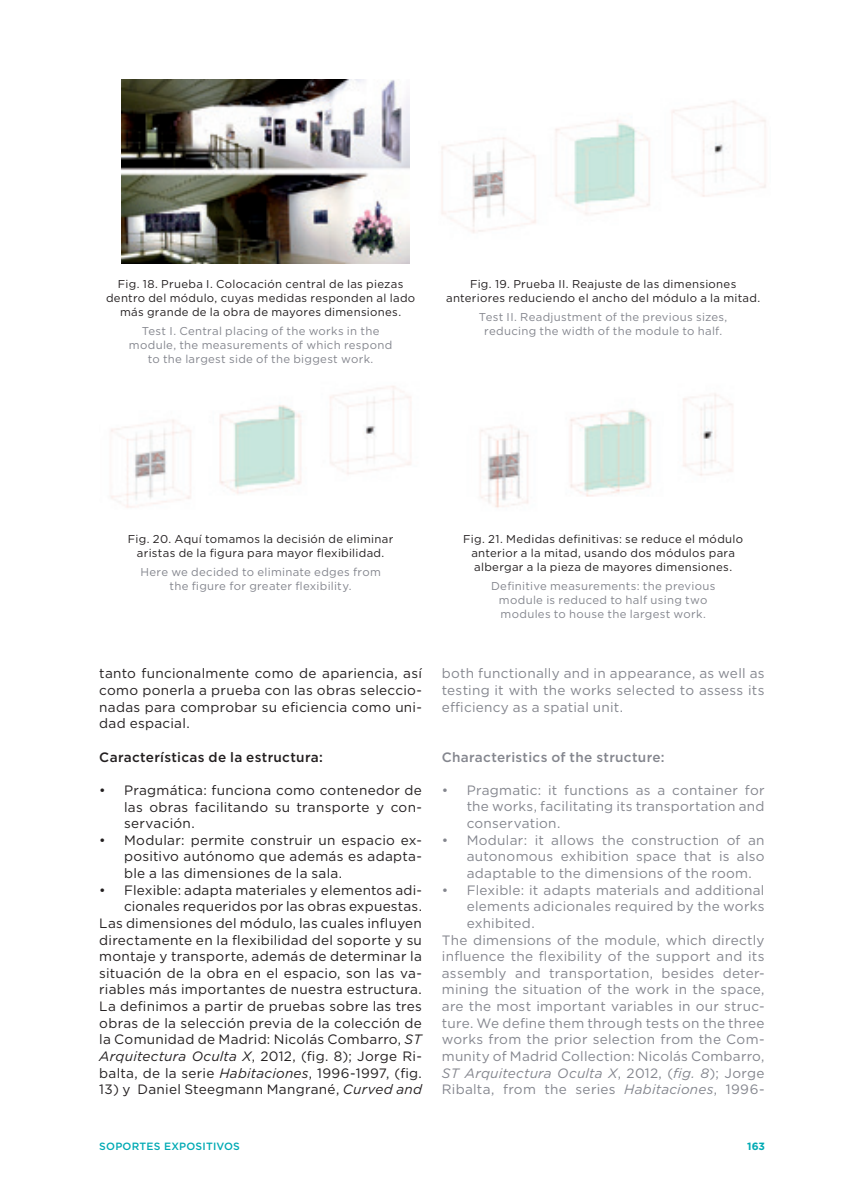
<style>
.page{position:relative;width:844px;height:1191px;background:#fff}
.page>*{position:absolute;margin:0;border:0;box-sizing:border-box;transform-origin:0 0}
.t1{font:13.65px/16.6px "Gotham";letter-spacing:.02em;color:#231f20;text-align:justify}
.t2{font:13.65px/16.6px "Gotham";letter-spacing:.02em;color:#84868e;text-align:justify}
.t3{font:italic 13.65px "Gotham";letter-spacing:.015em;color:#84868e}
.t4{font:500 13.65px "Gotham";letter-spacing:.02em;color:#84868e}
.t5{font:500 13.65px "Gotham";letter-spacing:.02em;color:#231f20}
.t6{font:11.38px/14px "Gotham";letter-spacing:.025em;color:#231f20;text-align:center}
.t7{font:11.38px/14px "Gotham";letter-spacing:.025em;color:#84868e;text-align:center}
.t8{font:500 10.5px "Gotham";letter-spacing:.02em;color:#00aab4}
.t9{font:700 10.5px "Gotham";color:#00aab4}
.s1{font-style:italic}
.s2{font-style:normal}
</style>
<div class="page">
<img style="left:122px;top:80px;width:288px;height:184px">
<img style="left:441px;top:101px;width:325px;height:132px">
<img style="left:110px;top:386px;width:301px;height:122px">
<img style="left:480px;top:393px;width:253px;height:115px">
<p class="t6" style="left:106px;top:277px;width:310px">Fig. 18. Prueba I. Colocación central de las piezas dentro del módulo, cuyas medidas responden al lado más grande de la obra de mayores dimensiones.</p>
<p class="t7" style="left:129px;top:324px;width:265px">Test I. Central placing of the works in the module, the measurements of which respond to the largest side of the biggest work.</p>
<p class="t6" style="left:446px;top:277px;width:315px">Fig. 19. Prueba II. Reajuste de las dimensiones anteriores reduciendo el ancho del módulo a la mitad.</p>
<p class="t7" style="left:479px;top:310px;width:250px">Test II. Readjustment of the previous sizes, reducing the width of the module to half.</p>
<p class="t6" style="left:128px;top:532px;width:267px">Fig. 20. Aquí tomamos la decisión de eliminar aristas de la figura para mayor flexibilidad.</p>
<p class="t7" style="left:140px;top:565px;width:242px">Here we decided to eliminate edges from the figure for greater flexibility.</p>
<p class="t6" style="left:463px;top:532px;width:281px">Fig. 21. Medidas definitivas: se reduce el módulo anterior a la mitad, usando dos módulos para albergar a la pieza de mayores dimensiones.</p>
<p class="t7" style="left:491px;top:579px;width:226px">Definitive measurements: the previous module is reduced to half using two modules to house the largest work.</p>
<p class="t1" style="left:99px;top:665px;width:324px">tanto funcionalmente como de apariencia, así como ponerla a prueba con las obras seleccio&shy;nadas para comprobar su eficiencia como uni&shy;dad espacial.</p>
<p class="t5" style="left:99px;top:748px;width:225px">Características de la estructura:</p>
<p class="t1" style="left:124px;top:781px;width:299px;text-indent:-25px">• Pragmática: funciona como contenedor de las obras facilitando su transporte y con&shy;servación.</p>
<p class="t1" style="left:124px;top:831px;width:299px;text-indent:-25px">• Modular: permite construir un espacio ex&shy;positivo autónomo que además es adapta&shy;ble a las dimensiones de la sala.</p>
<p class="t1" style="left:99px;top:881px;width:324px;text-align:right">• Flexible: adapta materiales y elementos adi&shy;cionales requeridos por las obras expuestas.<br>Las dimensiones del módulo, las cuales influyen directamente en la flexibilidad del soporte y su montaje y transporte, además de determinar la situación de la obra en el espacio, son las va&shy;riables más importantes de nuestra estructura.<br>La definimos a partir de pruebas sobre las tres obras de la selección previa de la colección de la Comunidad de Madrid: Nicolás Combarro, <span class="s1">ST Arquitectura Oculta X</span>, 2012, (fig. 8); Jorge Ri&shy;balta, de la serie <span class="s1">Habitaciones</span>, 1996-1997, (fig.</p>
<p class="t1" style="left:99px;top:1080px;width:324px">13) y Daniel Steegmann Mangrané, <span class="s1">Curved and</span></p>
<p class="t2" style="left:441px;top:665px;width:324px">both functionally and in appearance, as well as testing it with the works selected to assess its efficiency as a spatial unit.</p>
<p class="t4" style="left:441px;top:747px;width:224px">Characteristics of the structure:</p>
<p class="t2" style="left:466px;top:781px;width:299px;text-indent:-25px">• Pragmatic: it functions as a container for the works, facilitating its transportation and conservation.</p>
<p class="t2" style="left:466px;top:831px;width:299px;text-indent:-25px">• Modular: it allows the construction of an autonomous exhibition space that is also adaptable to the dimensions of the room.</p>
<p class="t2" style="left:441px;top:881px;width:324px">• Flexible: it adapts materials and additional</p>
<p class="t2" style="left:466px;top:897px;width:299px">elements adicionales required by the works</p>
<p class="t2" style="left:466px;top:914px;width:69px">exhibited.</p>
<p class="t2" style="left:441px;top:931px;width:324px">The dimensions of the module, which directly</p>
<p class="t2" style="left:441px;top:947px;width:324px">influence the flexibility of the support and its</p>
<p class="t2" style="left:441px;top:964px;width:324px">assembly and transportation, besides deter-</p>
<p class="t2" style="left:441px;top:981px;width:324px">mining the situation of the work in the space,</p>
<p class="t2" style="left:441px;top:997px;width:324px">are the most important variables in our struc-</p>
<p class="t2" style="left:441px;top:1014px;width:324px">ture. We define them through tests on the three</p>
<p class="t2" style="left:441px;top:1030px;width:324px">works from the prior selection from the Com-</p>
<p class="t2" style="left:441px;top:1047px;width:324px">munity of Madrid Collection: Nicolás Combarro,</p>
<p class="t3" style="left:441px;top:1064px;width:324px">ST Arquitectura Oculta X<span class="s2">, 2012, (</span>fig. 8<span class="s2">); Jorge</span></p>
<p class="t2" style="left:441px;top:1080px;width:324px">Ribalta, from the series <span class="s1">Habitaciones</span>, 1996-</p>
<p class="t8" style="left:99px;top:1139px;width:142px">SOPORTES EXPOSITIVOS</p>
<p class="t9" style="left:747px;top:1139px;width:19px">163</p>
</div>
